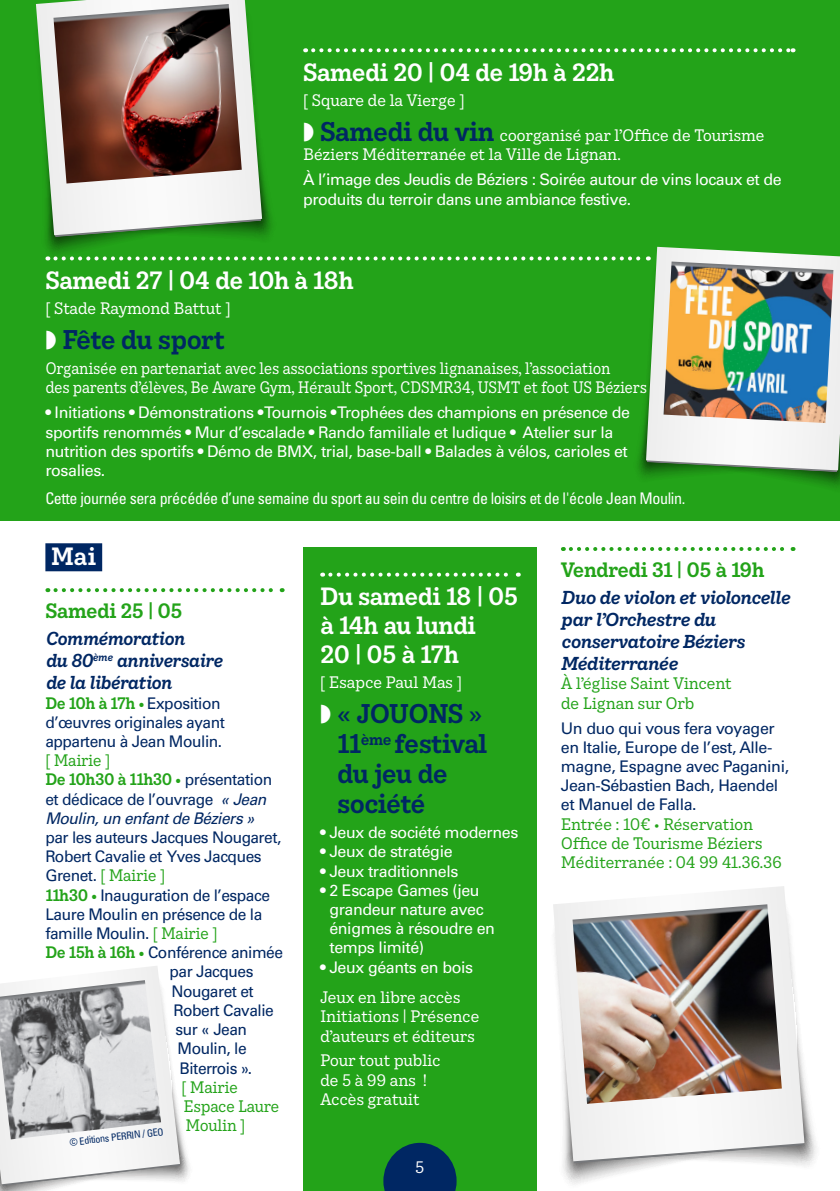
<style>
.page{position:relative;width:840px;height:1191px;background:#fff}
.page>*{position:absolute;margin:0;border:0;box-sizing:border-box;transform-origin:0 0}
.t1{font:600 26px/30px "Ivy Style TW";letter-spacing:-.04em;color:#002763}
.PROG_Grand_DATE_HEURE{font:600 24px/28.8px "Ivy Style TW";letter-spacing:-.025em;color:#fff}
.MOIS{font:600 24px "Ivy Style TW";color:#fff}
.Programmation_Date_heure{font:600 20px "Ivy Style TW";letter-spacing:-.025em;color:#23a319}
.PROGRAMMATION_Titre_événement{font:italic 600 18px/22px "Ivy Style TW";letter-spacing:-.03em;color:#002763}
.Prog_Descriptif{font:16px/19.2px "Univers LT Std";letter-spacing:-.03em;color:#002763}
.Prog_Descriptif-2{font:16px/19.2px "Univers LT Std";letter-spacing:-.025em;color:#fff}
.PROG_LIEU_PRIX_ÂGE{font:16px/19.2px "Ivy Style TW";letter-spacing:-.025em;color:#fff;scale:.93 1}
.PROG_LIEU_PRIX_ÂGE-2{font:16px/19.2px "Ivy Style TW";letter-spacing:-.03em;color:#23a319}
.PROG_LIEU_PRIX_ÂGE_BLANC{font:16px/19.2px "Ivy Style TW";letter-spacing:-.04em;color:#fff}
.PROG_LIEU_PRIX_ÂGE-3{font:16px/19.2px "Ivy Style TW";letter-spacing:-.025em;color:#fff}
.Prog_Descriptif-3{font:condensed 16px "Univers LT Std";letter-spacing:-.025em;color:#fff}
.Prog_Descriptif-4{font:condensed 10px "Univers LT Std";color:#002763}
.s1{font-weight:600;font-size:26px;color:#002763}
.s2{color:#fff}
.s3{font-family:"Ivy Style TW";font-weight:600;color:#23a319}
.s4{font-family:"Ivy Style TW";color:#23a319}
.s5{font-style:italic}
</style>
<div class="page">
<div style="left:303px;top:547px;width:233px;height:644px;background:#23a319"></div>
<svg style="left:330px;top:572px;width:188px;height:4px"></svg>
<svg style="left:383px;top:1142px;width:73px;height:49px"></svg>
<div style="left:0;top:0;width:839px;height:520px;background:#23a319"></div>
<svg style="left:313px;top:48px;width:480px;height:4px"></svg>
<div style="left:45px;top:543px;width:57px;height:28px;background:#002763"></div>
<svg style="left:55px;top:588px;width:227px;height:4px"></svg>
<svg style="left:656px;top:247px;width:176px;height:9px"></svg>
<svg style="left:772px;top:1078px;width:44px;height:88px"></svg>
<svg style="left:563px;top:1163px;width:108px;height:21px"></svg>
<img style="left:553px;top:886px;width:251px;height:275px">
<svg style="left:255px;top:167px;width:17px;height:71px"></svg>
<svg style="left:45px;top:237px;width:89px;height:22px"></svg>
<img style="left:36px;top:0;width:226px;height:235px">
<svg style="left:570px;top:547px;width:223px;height:4px"></svg>
<svg style="left:55px;top:256px;width:784px;height:232px"></svg>
<svg style="left:0;top:966px;width:190px;height:225px"></svg>
<p class="PROG_Grand_DATE_HEURE" style="left:303px;top:56px;width:312px">Samedi 20 | 04 de 19h à 22h</p>
<p class="PROG_LIEU_PRIX_ÂGE_BLANC" style="left:303px;top:89px;width:163px">[ Square de la Vierge ]</p>
<p class="PROG_LIEU_PRIX_ÂGE-3" style="left:303px;top:125px;width:463px">◗ <span class="s1">Samedi du vin</span> coorganisé par l’Office de Tourisme<br>Béziers Méditerranée et la Ville de Lignan.</p>
<p class="Prog_Descriptif-2" style="left:303px;top:170px;width:479px">À l’image des Jeudis de Béziers : Soirée autour de vins locaux et de produits du terroir dans une ambiance festive.</p>
<p class="PROG_Grand_DATE_HEURE" style="left:45px;top:264px;width:310px">Samedi 27 | 04 de 10h à 18h</p>
<p class="PROG_LIEU_PRIX_ÂGE_BLANC" style="left:45px;top:297px;width:187px">[ Stade Raymond Battut ]</p>
<p class="t1" style="left:45px;top:323px;width:181px"><span class="s2">◗</span> Fête du sport</p>
<p class="PROG_LIEU_PRIX_ÂGE" style="left:45px;top:358px;width:648px">Organisée en partenariat avec les associations sportives lignanaises, l’association<br>des parents d’élèves, Be Aware Gym, Hérault Sport, CDSMR34, USMT et foot US Béziers</p>
<p class="Prog_Descriptif-2" style="left:45px;top:403px;width:586px">• Initiations • Démonstrations • Tournois • Trophées des champions en présence de sportifs renommés • Mur d’escalade • Rando familiale et ludique • Atelier sur la nutrition des sportifs • Démo de BMX, trial, base-ball • Balades à vélos, carioles et rosalies.</p>
<p class="Prog_Descriptif-3" style="left:45px;top:488px;width:641px">Cette journée sera précédée d’une semaine du sport au sein du centre de loisirs et de l'école Jean Moulin.</p>
<p class="MOIS" style="left:51px;top:538px;width:47px">Mai</p>
<p class="Programmation_Date_heure" style="left:45px;top:595px;width:139px">Samedi 25 | 05</p>
<p class="PROGRAMMATION_Titre_événement" style="left:45px;top:626px;width:178px">Commémoration<br>du 80<sup>ème</sup> anniversaire de la libération</p>
<p class="Prog_Descriptif" style="left:45px;top:693px;width:181px"><span class="s3">De 10h à 17h •</span> Exposition d’œuvres originales ayant appartenu à Jean Moulin. <span class="s4">[ Mairie ]</span></p>
<p class="Prog_Descriptif" style="left:45px;top:770px;width:237px"><span class="s3">De 10h30 à 11h30 •</span> présentation et dédicace de l’ouvrage <span class="s5">« Jean<br>Moulin, un enfant de Béziers » </span>par les auteurs Jacques Nougaret,<br>Robert Cavalie et Yves Jacques<br>Grenet. <span class="s4">[ Mairie ]</span></p>
<p class="Prog_Descriptif" style="left:45px;top:885px;width:226px"><span class="s3">11h30 •</span> Inauguration de l’espace<br>Laure Moulin en présence de la famille Moulin. <span class="s4">[ Mairie ]</span></p>
<p class="Prog_Descriptif" style="left:45px;top:943px;width:239px"><span class="s3">De 15h à 16h •</span> Conférence animée</p>
<p class="Prog_Descriptif" style="left:169px;top:962px;width:85px">par Jacques</p>
<p class="Prog_Descriptif" style="left:171px;top:981px;width:84px">Nougaret et</p>
<p class="Prog_Descriptif" style="left:173px;top:1000px;width:102px">Robert Cavalie</p>
<p class="Prog_Descriptif" style="left:175px;top:1020px;width:73px">sur « Jean</p>
<p class="Prog_Descriptif" style="left:177px;top:1039px;width:71px">Moulin, le</p>
<p class="Prog_Descriptif" style="left:179px;top:1058px;width:74px">Biterrois ».</p>
<p class="PROG_LIEU_PRIX_ÂGE-2" style="left:181px;top:1076px;width:99px">[ Mairie<br>Espace Laure<br>Moulin ]</p>
<p class="Prog_Descriptif-4" style="left:69px;top:1135px;width:96px;rotate:-6deg">© Editions PERRIN / GEO</p>
<p class="PROG_Grand_DATE_HEURE" style="left:320px;top:580px;width:200px">Du samedi 18 | 05 à 14h au lundi<br>20 | 05 à 17h</p>
<p class="PROG_LIEU_PRIX_ÂGE-3" style="left:320px;top:671px;width:143px">[ Esapce Paul Mas ]</p>
<p class="t1" style="left:337px;top:697px;width:152px;text-indent:-17px"><span class="s2">◗</span> « JOUONS »<br>11<sup>ème</sup> festival du jeu de société</p>
<p class="Prog_Descriptif-2" style="left:320px;top:823px;width:200px">• Jeux de société modernes</p>
<p class="Prog_Descriptif-2" style="left:320px;top:842px;width:134px">• Jeux de stratégie</p>
<p class="Prog_Descriptif-2" style="left:320px;top:861px;width:140px">• Jeux traditionnels</p>
<p class="Prog_Descriptif-2" style="left:329px;top:880px;width:167px;text-indent:-9px">• 2 Escape Games (jeu grandeur nature avec énigmes à résoudre en temps limité)</p>
<p class="Prog_Descriptif-2" style="left:320px;top:957px;width:154px">• Jeux géants en bois</p>
<p class="PROG_LIEU_PRIX_ÂGE_BLANC" style="left:320px;top:986px;width:161px">Jeux en libre accès<br>Initiations | Présence d’auteurs et éditeurs</p>
<p class="PROG_LIEU_PRIX_ÂGE_BLANC" style="left:320px;top:1050px;width:122px">Pour tout public de 5 à 99 ans !<br>Accès gratuit</p>
<p class="PROG_LIEU_PRIX_ÂGE-3" style="left:415px;top:1156px;width:11px">5</p>
<p class="Programmation_Date_heure" style="left:560px;top:554px;width:205px">Vendredi 31 | 05 à 19h</p>
<p class="PROGRAMMATION_Titre_événement" style="left:560px;top:585px;width:231px">Duo de violon et violoncelle par l’Orchestre du conservatoire Béziers<br>Méditerranée</p>
<p class="PROG_LIEU_PRIX_ÂGE-2" style="left:560px;top:673px;width:173px">À l’église Saint Vincent de Lignan sur Orb</p>
<p class="Prog_Descriptif" style="left:560px;top:718px;width:230px">Un duo qui vous fera voyager en Italie, Europe de l’est, Alle&shy;magne, Espagne avec Paganini,<br>Jean-Sébastien Bach, Haendel et Manuel de Falla.</p>
<p class="PROG_LIEU_PRIX_ÂGE-2" style="left:560px;top:813px;width:222px">Entrée : 10€ • Réservation<br>Office de Tourisme Béziers<br>Méditerranée : 04 99 41.36.36</p>
</div>
